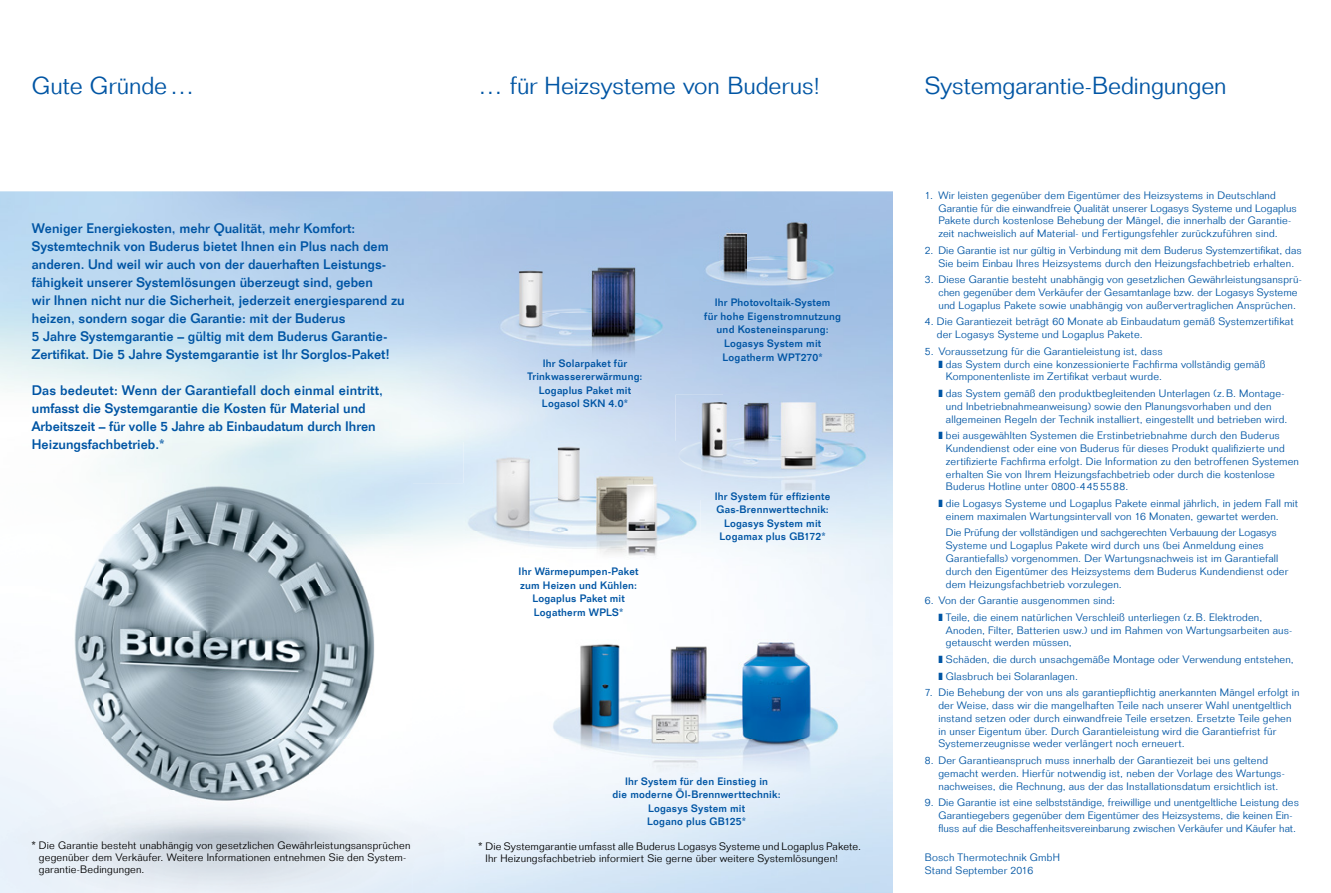
<style>
.page{position:relative;width:1331px;height:893px;background:#fff}
.page>*{position:absolute;margin:0;border:0;box-sizing:border-box;transform-origin:0 0}
.t1{font:300 24px "Folio LT";letter-spacing:-.005em;color:#0055a4}
.t2{font:500 13.5px/18px "Folio LT";color:#0055a4}
.t3{font:300 10.5px/12.8px "Folio LT";letter-spacing:.015em;color:#0055a4}
.t4{font:500 10.5px/13.5px "Folio LT";letter-spacing:.02em;color:#0055a4;text-align:center}
.t5{font:300 10.5px/12px "Folio LT";letter-spacing:.02em;color:#000}
</style>
<div class="page">
<img style="left:548px;top:632px;width:295px;height:161px">
<img style="left:497px;top:265px;width:168px;height:98px">
<img style="left:703px;top:221px;width:132px;height:78px">
<img style="left:463px;top:442px;width:238px;height:127px">
<img style="left:675px;top:395px;width:194px;height:52px">
<img style="left:701px;top:447px;width:168px;height:53px">
<img style="left:675px;top:442px;width:26px;height:58px">
<img style="left:0;top:484px;width:464px;height:409px">
<img style="left:463px;top:484px;width:1px;height:92px">
<h1 class="t1" style="left:32px;top:71px;width:164px">Gute Gründe …</h1>
<h1 class="t1" style="left:478px;top:71px;width:343px">… für Heizsysteme von Buderus!</h1>
<h1 class="t1" style="left:925px;top:71px;width:303px">Systemgarantie-Bedingungen</h1>
<p class="t2" style="left:32px;top:219px;width:374px">Weniger Energiekosten, mehr Qualität, mehr Komfort:<br>Systemtechnik von Buderus bietet Ihnen ein Plus nach dem anderen. Und weil wir auch von der dauerhaften Leistungs&shy;fähigkeit unserer Systemlösungen überzeugt sind, geben<br>wir Ihnen nicht nur die Sicherheit, jederzeit energiesparend zu heizen, sondern sogar die Garantie: mit der Buderus<br>5 Jahre Systemgarantie – gültig mit dem Buderus Garantie-Zertifikat. Die 5 Jahre Systemgarantie ist Ihr Sorglos-Paket!</p>
<p class="t2" style="left:32px;top:381px;width:352px">Das bedeutet: Wenn der Garantiefall doch einmal eintritt, umfasst die Systemgarantie die Kosten für Material und Arbeitszeit – für volle 5 Jahre ab Einbaudatum durch Ihren Heizungsfachbetrieb.*</p>
<p class="t5" style="left:39px;top:840px;width:373px;text-indent:-7px">* Die Garantie besteht unabhängig von gesetzlichen Gewährleistungsansprüchen gegenüber dem Verkäufer. Weitere Informationen entnehmen Sie den System&shy;garantie-Bedingungen.</p>
<p class="t4" style="left:527px;top:356px;width:117px">Ihr Solarpaket für<br>Trinkwassererwärmung:<br>Logaplus Paket mit<br>Logasol SKN 4.0*</p>
<p class="t4" style="left:519px;top:565px;width:121px">Ihr Wärmepumpen-Paket zum Heizen und Kühlen:<br>Logaplus Paket mit<br>Logatherm WPLS*</p>
<p class="t4" style="left:704px;top:296px;width:138px">Ihr Photovoltaik-System<br>für hohe Eigenstromnutzung und Kosteneinsparung:<br>Logasys System mit<br>Logatherm WPT270*</p>
<p class="t4" style="left:715px;top:489px;width:117px">Ihr System für effiziente<br>Gas-Brennwerttechnik:<br>Logasys System mit<br>Logamax plus GB172*</p>
<p class="t4" style="left:613px;top:774px;width:169px">Ihr System für den Einstieg in<br>die moderne Öl-Brennwerttechnik:<br>Logasys System mit<br>Logano plus GB125*</p>
<p class="t5" style="left:485px;top:840px;width:377px;text-indent:-7px">* Die Systemgarantie umfasst alle Buderus Logasys Systeme und Logaplus Pakete.<br>Ihr Heizungsfachbetrieb informiert Sie gerne über weitere Systemlösungen!</p>
<p class="t3" style="left:938px;top:189px;width:360px;text-indent:-14px">1. Wir leisten gegenüber dem Eigentümer des Heizsystems in Deutschland Garantie für die einwandfreie Qualität unserer Logasys Systeme und Logaplus Pakete durch kostenlose Behebung der Mängel, die innerhalb der Garantie&shy;zeit nachweislich auf Material- und Fertigungsfehler zurückzuführen sind.</p>
<p class="t3" style="left:925px;top:244px;width:378px;text-align:center">2. Die Garantie ist nur gültig in Verbindung mit dem Buderus Systemzertifikat, das<br>Sie beim Einbau Ihres Heizsystems durch den Heizungsfachbetrieb erhalten.</p>
<p class="t3" style="left:938px;top:273px;width:365px;text-indent:-14px">3. Diese Garantie besteht unabhängig von gesetzlichen Gewährleistungsansprü&shy;chen gegenüber dem Verkäufer der Gesamtanlage bzw. der Logasys Systeme und Logaplus Pakete sowie unabhängig von außervertraglichen Ansprüchen.</p>
<p class="t3" style="left:937px;top:315px;width:358px;text-indent:-12px">4. Die Garantiezeit beträgt 60 Monate ab Einbaudatum gemäß Systemzertifikat der Logasys Systeme und Logaplus Pakete.</p>
<p class="t3" style="left:925px;top:345px;width:239px">5. Voraussetzung für die Garantieleistung ist, dass</p>
<p class="t3" style="left:938px;top:358px;width:329px">❚ das System durch eine konzessionierte Fachfirma vollständig gemäß</p>
<p class="t3" style="left:946px;top:370px;width:218px">Komponenten liste im Zertifikat verbaut wurde.</p>
<p class="t3" style="left:946px;top:387px;width:343px;text-indent:-7px">❚ das System gemäß den produktbegleitenden Unterlagen (z. B. Montage&shy;und Inbetriebnahmeanweisung) sowie den Planungsvorhaben und den allgemeinen Regeln der Technik installiert, eingestellt und betrieben wird.</p>
<p class="t3" style="left:946px;top:429px;width:355px;text-indent:-7px">❚ bei ausgewählten Systemen die Erstinbetriebnahme durch den Buderus Kundendienst oder eine von Buderus für dieses Produkt qualifizierte und zertifizierte Fachfirma erfolgt. Die Information zu den betroffenen Systemen erhalten Sie von Ihrem Heizungsfachbetrieb oder durch die kostenlose Buderus Hotline unter 0800-4 45 55 88.</p>
<p class="t3" style="left:946px;top:497px;width:354px;text-indent:-7px">❚ die Logasys Systeme und Logaplus Pakete einmal jährlich, in jedem Fall mit einem maximalen Wartungsintervall von 16 Monaten, gewartet werden.</p>
<p class="t3" style="left:946px;top:526px;width:344px">Die Prüfung der vollständigen und sachgerechten Verbauung der Logasys Systeme und Logaplus Pakete wird durch uns (bei Anmeldung eines Garantie falls) vorgenommen. Der Wartungsnachweis ist im Garantiefall durch den Eigentümer des Heizsystems dem Buderus Kundendienst oder dem Heizungsfachbetrieb vorzulegen.</p>
<p class="t3" style="left:938px;top:592px;width:325px;line-height:16.6px;text-indent:-14px">6. Von der Garantie ausgenommen sind:<br>❚ Teile, die einem natürlichen Verschleiß unterliegen (z. B. Elektroden,</p>
<p class="t3" style="left:946px;top:623px;width:348px">Anoden, Filter, Batterien usw.) und im Rahmen von Wartungsarbeiten aus&shy;getauscht werden müssen,</p>
<p class="t3" style="left:938px;top:651px;width:357px;line-height:16.6px">❚ Schäden, die durch unsachgemäße Montage oder Verwendung entstehen, ❚ Glasbruch bei Solaranlagen.</p>
<p class="t3" style="left:938px;top:686px;width:363px;text-indent:-14px">7. Die Behebung der von uns als garantiepflichtig anerkannten Mängel erfolgt in der Weise, dass wir die mangelhaften Teile nach unserer Wahl unentgeltlich instand setzen oder durch einwandfreie Teile ersetzen. Ersetzte Teile gehen in unser Eigentum über. Durch Garantieleistung wird die Garantiefrist für System erzeugnisse weder verlängert noch erneuert.</p>
<p class="t3" style="left:938px;top:754px;width:348px;text-indent:-14px">8. Der Garantieanspruch muss innerhalb der Garantiezeit bei uns geltend gemacht werden. Hierfür notwendig ist, neben der Vorlage des Wartungs&shy;nachweises, die Rechnung, aus der das Installationsdatum ersichtlich ist.</p>
<p class="t3" style="left:938px;top:796px;width:362px;text-indent:-14px">9. Die Garantie ist eine selbstständige, freiwillige und unentgeltliche Leistung des<br>Garantiegebers gegenüber dem Eigentümer des Heizsystems, die keinen Ein&shy;fluss auf die Beschaffenheitsvereinbarung zwischen Verkäufer und Käufer hat.</p>
<p class="t3" style="left:925px;top:851px;width:137px">Bosch Thermotechnik GmbH<br>Stand September 2016</p>
</div>
